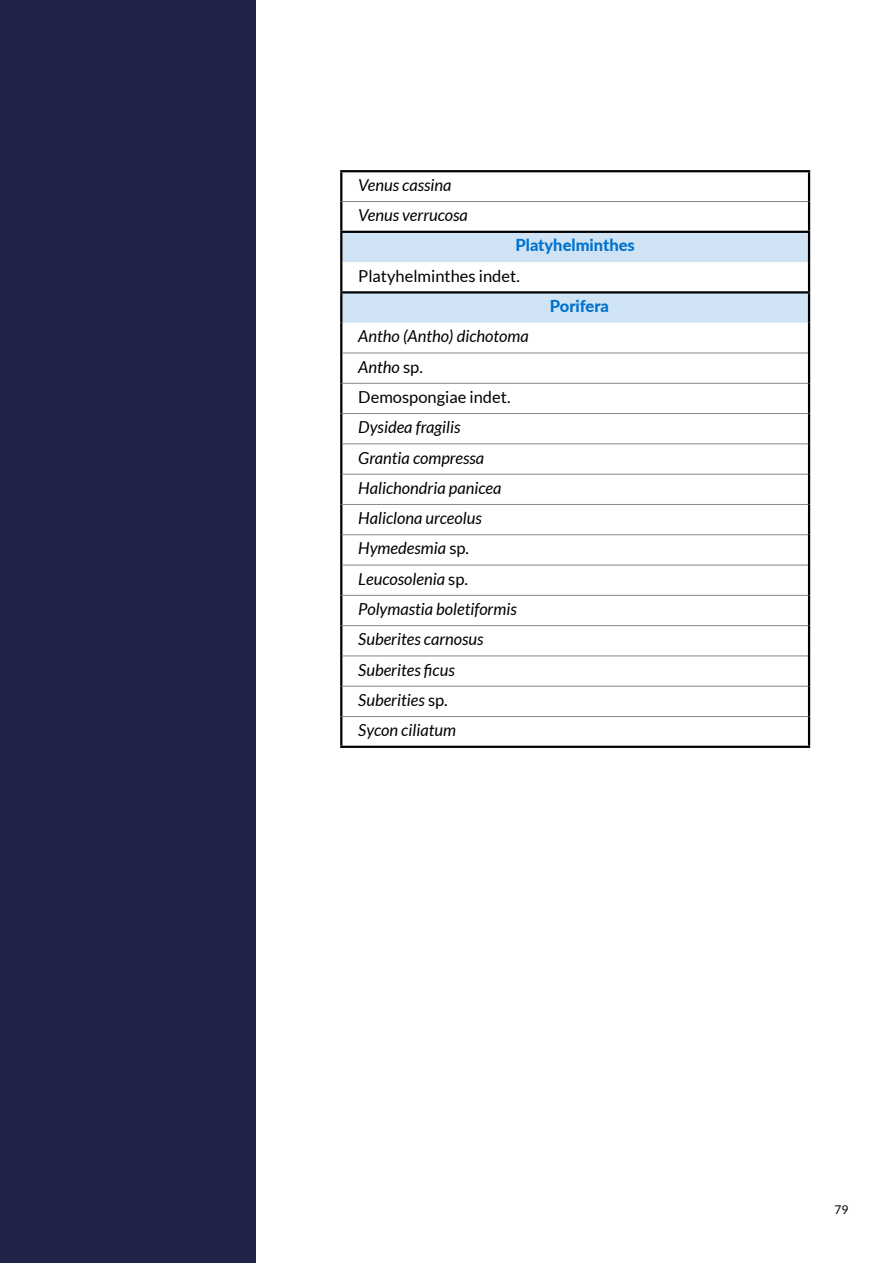
<style>
.page{position:relative;width:893px;height:1263px;background:#fff}
.page>*{position:absolute;margin:0;border:0;box-sizing:border-box;transform-origin:0 0}
.t1{font:italic 16.5px/30.3px "Lato";color:#000}
.t2{font:800 16.5px "Lato";color:#0071cd}
.t3{font:16.5px "Lato";color:#000}
.t4{font:12px "Lato";color:#000}
.s1{font-style:normal}
</style>
<div class="page">
<div style="left:0;top:0;width:255px;height:1263px;background:#212449"></div>
<svg style="left:342px;top:233px;width:466px;height:90px"></svg>
<hr style="left:340px;top:172px;width:2px;height:29px;background:#000">
<hr style="left:808px;top:172px;width:2px;height:29px;background:#000">
<hr style="left:340px;top:201px;width:2px;height:30px;background:#000">
<hr style="left:808px;top:201px;width:2px;height:30px;background:#000">
<hr style="left:340px;top:262px;width:2px;height:29px;background:#000">
<hr style="left:808px;top:262px;width:2px;height:29px;background:#000">
<hr style="left:340px;top:323px;width:2px;height:30px;background:#000">
<hr style="left:808px;top:323px;width:2px;height:30px;background:#000">
<hr style="left:340px;top:353px;width:2px;height:30px;background:#000">
<hr style="left:808px;top:353px;width:2px;height:30px;background:#000">
<hr style="left:340px;top:383px;width:2px;height:31px;background:#000">
<hr style="left:808px;top:383px;width:2px;height:31px;background:#000">
<hr style="left:340px;top:414px;width:2px;height:30px;background:#000">
<hr style="left:808px;top:414px;width:2px;height:30px;background:#000">
<hr style="left:340px;top:444px;width:2px;height:30px;background:#000">
<hr style="left:808px;top:444px;width:2px;height:30px;background:#000">
<hr style="left:340px;top:474px;width:2px;height:30px;background:#000">
<hr style="left:808px;top:474px;width:2px;height:30px;background:#000">
<hr style="left:340px;top:504px;width:2px;height:31px;background:#000">
<hr style="left:808px;top:504px;width:2px;height:31px;background:#000">
<hr style="left:340px;top:535px;width:2px;height:30px;background:#000">
<hr style="left:808px;top:535px;width:2px;height:30px;background:#000">
<hr style="left:340px;top:565px;width:2px;height:30px;background:#000">
<hr style="left:808px;top:565px;width:2px;height:30px;background:#000">
<hr style="left:340px;top:595px;width:2px;height:31px;background:#000">
<hr style="left:808px;top:595px;width:2px;height:31px;background:#000">
<hr style="left:340px;top:626px;width:2px;height:30px;background:#000">
<hr style="left:808px;top:626px;width:2px;height:30px;background:#000">
<hr style="left:340px;top:656px;width:2px;height:30px;background:#000">
<hr style="left:808px;top:656px;width:2px;height:30px;background:#000">
<hr style="left:340px;top:686px;width:2px;height:30px;background:#000">
<hr style="left:808px;top:686px;width:2px;height:30px;background:#000">
<hr style="left:340px;top:716px;width:2px;height:30px;background:#000">
<hr style="left:808px;top:716px;width:2px;height:30px;background:#000">
<hr style="left:340px;top:746px;width:470px;height:2px;background:#000">
<hr style="left:340px;top:170px;width:470px;height:2px;background:#000">
<hr style="left:340px;top:231px;width:470px;height:2px;background:#000">
<hr style="left:340px;top:291px;width:470px;height:2px;background:#000">
<hr style="left:342px;top:201px;width:466px;height:1px;background:#878786">
<hr style="left:340px;top:233px;width:2px;height:29px;background:#000">
<hr style="left:808px;top:233px;width:2px;height:29px;background:#000">
<hr style="left:340px;top:293px;width:2px;height:30px;background:#000">
<hr style="left:808px;top:293px;width:2px;height:30px;background:#000">
<hr style="left:342px;top:353px;width:466px;height:1px;background:#878786">
<hr style="left:342px;top:383px;width:466px;height:1px;background:#878786">
<hr style="left:342px;top:413px;width:466px;height:1px;background:#878786">
<hr style="left:342px;top:443px;width:466px;height:1px;background:#878786">
<hr style="left:342px;top:474px;width:466px;height:1px;background:#878786">
<hr style="left:342px;top:504px;width:466px;height:1px;background:#878786">
<hr style="left:342px;top:534px;width:466px;height:1px;background:#878786">
<hr style="left:342px;top:565px;width:466px;height:1px;background:#878786">
<hr style="left:342px;top:595px;width:466px;height:1px;background:#878786">
<hr style="left:342px;top:625px;width:466px;height:1px;background:#878786">
<hr style="left:342px;top:655px;width:466px;height:1px;background:#878786">
<hr style="left:342px;top:686px;width:466px;height:1px;background:#878786">
<hr style="left:342px;top:716px;width:466px;height:1px;background:#878786">
<p class="t1" style="left:358px;top:170px;width:111px">Venus cassina<br>Venus verrucosa</p>
<p class="t2" style="left:515px;top:233px;width:121px">Platyhelminthes</p>
<p class="t3" style="left:358px;top:267px;width:163px">Platyhelminthes indet.</p>
<p class="t2" style="left:550px;top:294px;width:61px">Porifera</p>
<p class="t1" style="left:358px;top:322px;width:172px">Antho (Antho) dichotoma<br>Antho <span class="s1">sp.<br>Demospongiae indet.</span></p>
<p class="t1" style="left:358px;top:413px;width:160px">Dysidea fragilis<br>Grantia compressa<br>Halichondria panicea<br>Haliclona urceolus<br>Hymedesmia <span class="s1">sp.<br></span>Leucosolenia <span class="s1">sp.<br></span>Polymastia boletiformis<br>Suberites carnosus<br>Suberites ficus<br>Suberities <span class="s1">sp.<br></span>Sycon ciliatum</p>
<p class="t4" style="left:834px;top:1203px;width:15px">79</p>
</div>
